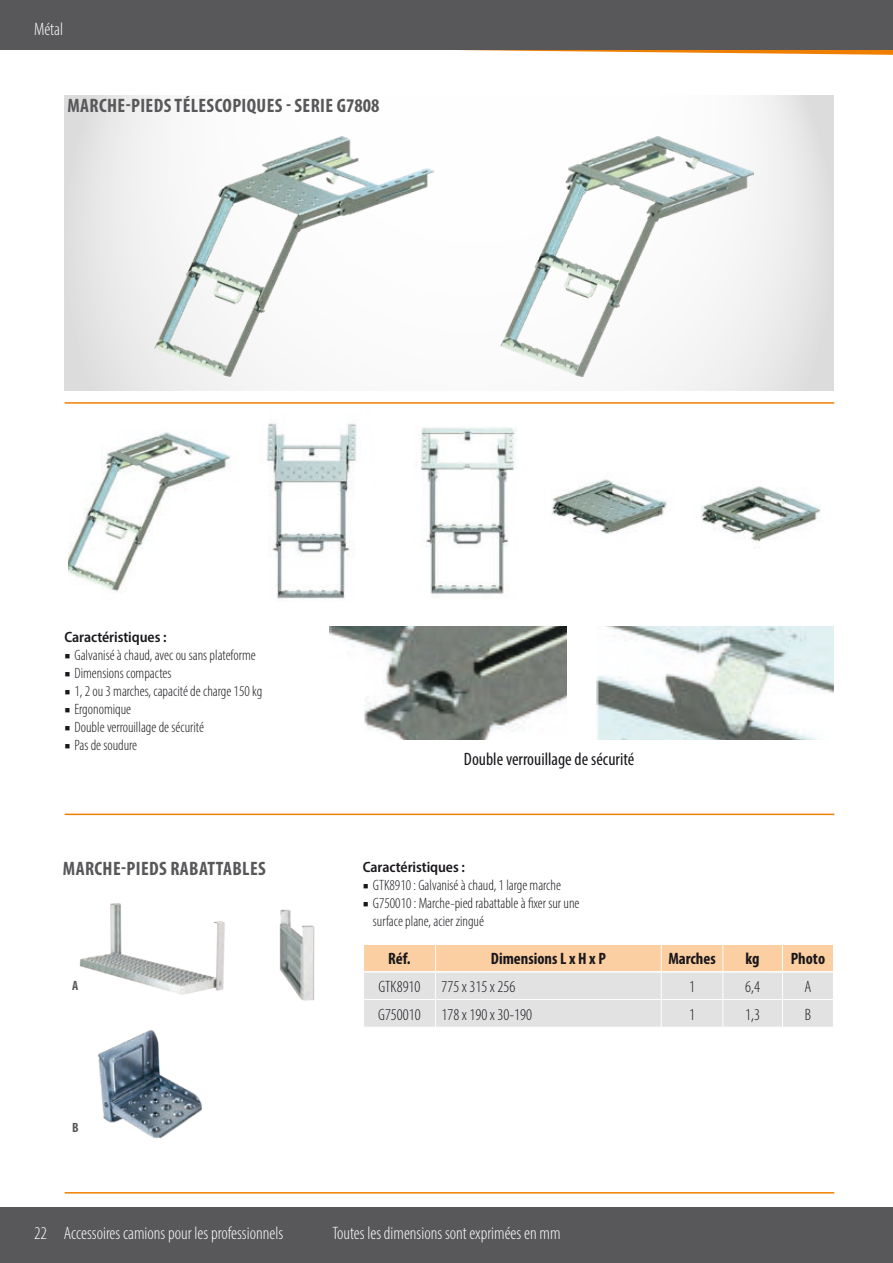
<style>
.page{position:relative;width:893px;height:1263px;background:#fff}
.page>*{position:absolute;margin:0;border:0;box-sizing:border-box;transform-origin:0 0}
.t1{font:700 condensed 19.5px "Myriad Pro";letter-spacing:.02em;color:#58585a}
.t2{font:300 condensed 18px "Myriad Pro";color:#fff}
.t3{font:condensed 18px "Myriad Pro";color:#1a171c}
.t4{font:300 condensed 16.5px "Myriad Pro";color:#1a171c}
.t5{font:700 condensed 16.5px "Myriad Pro";color:#1a171c}
.t6{font:300 condensed 15px/18px "Myriad Pro";color:#1a171c}
.t7{font:600 semi-condensed 15px "Myriad Pro";letter-spacing:-.005em;color:#1a171c}
.t8{font:700 condensed 13.5px "Myriad Pro";color:#58585a}
.s1{font-family:"Minion Pro";font-weight:400;font-stretch:normal}
</style>
<div class="page">
<svg style="left:64px;top:96px;width:769px;height:295px"></svg>
<img style="left:154px;top:136px;width:280px;height:240px">
<img style="left:79px;top:903px;width:114px;height:92px">
<img style="left:193px;top:909px;width:122px;height:92px">
<svg style="left:364px;top:944px;width:469px;height:83px;background:#ebddcf"></svg>
<img style="left:97px;top:1029px;width:106px;height:109px">
<img style="left:266px;top:423px;width:91px;height:177px">
<img style="left:68px;top:432px;width:162px;height:161px">
<img style="left:420px;top:427px;width:96px;height:168px">
<img style="left:552px;top:479px;width:116px;height:55px">
<img style="left:701px;top:486px;width:120px;height:62px">
<img style="left:329px;top:626px;width:237px;height:113px">
<img style="left:596px;top:626px;width:237px;height:113px">
<hr style="left:65px;top:1192px;width:769px;height:1px;background:#ee7f00">
<hr style="left:65px;top:814px;width:769px;height:1px;background:#ee7f00">
<hr style="left:65px;top:402px;width:769px;height:2px;background:#ee7f00">
<svg style="left:456px;top:50px;width:437px;height:5px"></svg>
<div style="left:0;top:0;width:893px;height:50px;background:#58585a"></div>
<div style="left:0;top:1208px;width:893px;height:55px;background:#58585a"></div>
<p class="t2" style="left:34px;top:19px;width:31px">Métal</p>
<h1 class="t1" style="left:67px;top:94px;width:313px">MARCHE-PIEDS TÉLESCOPIQUES - SERIE G7808</h1>
<p class="t7" style="left:64px;top:627px;width:104px">Caractéristiques :</p>
<p class="t6" style="left:64px;top:646px;width:193px"><span class="s1">■</span> Galvanisé à chaud, avec ou sans plateforme</p>
<p class="t6" style="left:64px;top:664px;width:108px"><span class="s1">■</span> Dimensions compactes</p>
<p class="t6" style="left:64px;top:682px;width:199px"><span class="s1">■</span> 1, 2 ou 3 marches, capacité de charge 150 kg</p>
<p class="t6" style="left:64px;top:700px;width:68px"><span class="s1">■</span> Ergonomique</p>
<p class="t6" style="left:64px;top:718px;width:141px"><span class="s1">■</span> Double verrouillage de sécurité</p>
<p class="t6" style="left:64px;top:736px;width:74px"><span class="s1">■</span> Pas de soudure</p>
<h1 class="t1" style="left:63px;top:857px;width:204px">MARCHE-PIEDS RABATTABLES</h1>
<p class="t8" style="left:72px;top:977px;width:8px">A</p>
<p class="t8" style="left:72px;top:1119px;width:8px">B</p>
<p class="t3" style="left:464px;top:748px;width:172px">Double verrouillage de sécurité</p>
<p class="t7" style="left:363px;top:857px;width:104px">Caractéristiques :</p>
<p class="t6" style="left:363px;top:876px;width:200px"><span class="s1">■</span> GTK8910 : Galvanisé à chaud, 1 large marche</p>
<p class="t6" style="left:373px;top:894px;width:208px;text-indent:-10px"><span class="s1">■</span> G750010 : Marche-pied rabattable à fixer sur une surface plane, acier zingué</p>
<p class="t5" style="left:388px;top:948px;width:24px">Réf.</p>
<p class="t5" style="left:491px;top:948px;width:117px">Dimensions L x H x P</p>
<p class="t5" style="left:668px;top:948px;width:49px">Marches</p>
<p class="t5" style="left:746px;top:948px;width:16px">kg</p>
<p class="t5" style="left:791px;top:948px;width:36px">Photo</p>
<p class="t4" style="left:378px;top:977px;width:44px">GTK8910</p>
<p class="t4" style="left:442px;top:977px;width:75px">775 x 315 x 256</p>
<p class="t4" style="left:689px;top:977px;width:7px">1</p>
<p class="t4" style="left:745px;top:977px;width:16px">6,4</p>
<p class="t4" style="left:804px;top:977px;width:8px">A</p>
<p class="t4" style="left:378px;top:1004px;width:44px">G750010</p>
<p class="t4" style="left:442px;top:1004px;width:92px">178 x 190 x 30-190</p>
<p class="t4" style="left:689px;top:1004px;width:7px">1</p>
<p class="t4" style="left:745px;top:1004px;width:16px">1,3</p>
<p class="t4" style="left:805px;top:1004px;width:8px">B</p>
<p class="t2" style="left:34px;top:1222px;width:251px">22 Accessoires camions pour les professionnels</p>
<p class="t2" style="left:332px;top:1222px;width:230px">Toutes les dimensions sont exprimées en mm</p>
</div>
